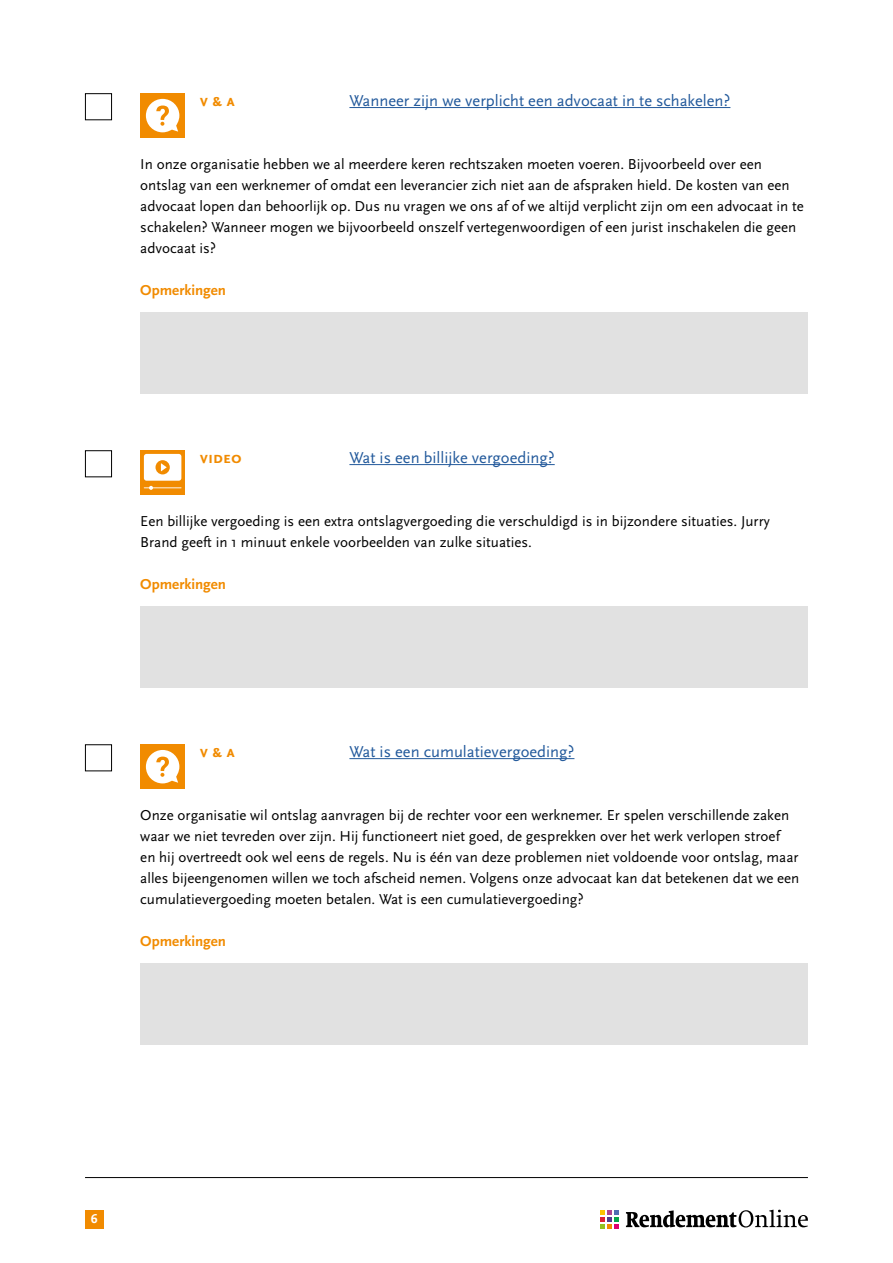
<style>
.page{position:relative;width:893px;height:1263px;background:#fff}
.page>*{position:absolute;margin:0;border:0;box-sizing:border-box;transform-origin:0 0}
.t1{font:16.5px "Scala Sans OT";color:#22599b}
.t2{font:700 16.5px "Scala Sans OT";color:#f18b00}
.t3{font:15px/21px "Scala Sans OT";color:#000}
.t4{font:700 15px "Scala Sans OT";color:#f18b00}
.t5{font:700 13.5px "Scala Sans OT";color:#fff}
</style>
<div class="page">
<hr style="left:85px;top:1177px;width:723px;height:1px;background:#000">
<div style="left:85px;top:1210px;width:18px;height:18px;background:#f18b00"></div>
<svg style="left:626px;top:1209px;width:182px;height:18px"></svg>
<svg style="left:601px;top:1210px;width:18px;height:19px"></svg>
<hr style="left:349px;top:107px;width:381px;height:1px;background:#22599b">
<hr style="left:349px;top:464px;width:206px;height:1px;background:#22599b">
<hr style="left:349px;top:758px;width:225px;height:1px;background:#22599b">
<div style="left:140px;top:312px;width:668px;height:81px;background:#e1e1e1"></div>
<div style="left:140px;top:606px;width:668px;height:81px;background:#e1e1e1"></div>
<div style="left:140px;top:963px;width:668px;height:81px;background:#e1e1e1"></div>
<div style="left:85px;top:93px;width:27px;height:27px;border:1px solid #000"></div>
<div style="left:140px;top:93px;width:45px;height:45px;background:#f18b00"></div>
<svg style="left:146px;top:99px;width:33px;height:33px"></svg>
<div style="left:85px;top:450px;width:27px;height:27px;border:1px solid #000"></div>
<div style="left:140px;top:450px;width:45px;height:45px;background:#f18b00"></div>
<div style="left:144px;top:454px;width:37px;height:27px;background:#fff;border-radius:3px"></div>
<svg style="left:144px;top:486px;width:37px;height:4px"></svg>
<svg style="left:155px;top:460px;width:15px;height:14px"></svg>
<div style="left:85px;top:744px;width:27px;height:27px;border:1px solid #000"></div>
<div style="left:140px;top:744px;width:45px;height:45px;background:#f18b00"></div>
<svg style="left:146px;top:750px;width:33px;height:33px"></svg>
<p class="t2" style="left:200px;top:91px;width:37px">V &amp; A</p>
<p class="t1" style="left:349px;top:92px;width:382px">Wanneer zijn we verplicht een advocaat in te schakelen?</p>
<p class="t3" style="left:140px;top:154px;width:665px">In onze organisatie hebben we al meerdere keren rechtszaken moeten voeren. Bijvoorbeeld over een ontslag van een werknemer of omdat een leverancier zich niet aan de afspraken hield. De kosten van een advocaat lopen dan behoorlijk op. Dus nu vragen we ons af of we altijd verplicht zijn om een advocaat in te schakelen? Wanneer mogen we bijvoorbeeld onszelf vertegenwoordigen of een jurist inschakelen die geen advocaat is?</p>
<p class="t4" style="left:140px;top:282px;width:87px">Opmerkingen</p>
<p class="t2" style="left:200px;top:448px;width:43px">Video</p>
<p class="t1" style="left:349px;top:449px;width:207px">Wat is een billijke vergoeding?</p>
<p class="t3" style="left:140px;top:511px;width:631px">Een billijke vergoeding is een extra ontslagvergoeding die verschuldigd is in bijzondere situaties. Jurry<br>Brand geeft in 1 minuut enkele voorbeelden van zulke situaties.</p>
<p class="t4" style="left:140px;top:576px;width:87px">Opmerkingen</p>
<p class="t2" style="left:200px;top:742px;width:37px">V &amp; A</p>
<p class="t1" style="left:349px;top:743px;width:227px">Wat is een cumulatievergoeding?</p>
<p class="t3" style="left:140px;top:805px;width:661px">Onze organisatie wil ontslag aanvragen bij de rechter voor een werknemer. Er spelen verschillende zaken waar we niet tevreden over zijn. Hij functioneert niet goed, de gesprekken over het werk verlopen stroef<br>en hij overtreedt ook wel eens de regels. Nu is één van deze problemen niet voldoende voor ontslag, maar alles bijeengenomen willen we toch afscheid nemen. Volgens onze advocaat kan dat betekenen dat we een cumulatievergoeding moeten betalen. Wat is een cumulatievergoeding?</p>
<p class="t4" style="left:140px;top:933px;width:87px">Opmerkingen</p>
<p class="t5" style="left:91px;top:1211px;width:8px">6</p>
</div>
